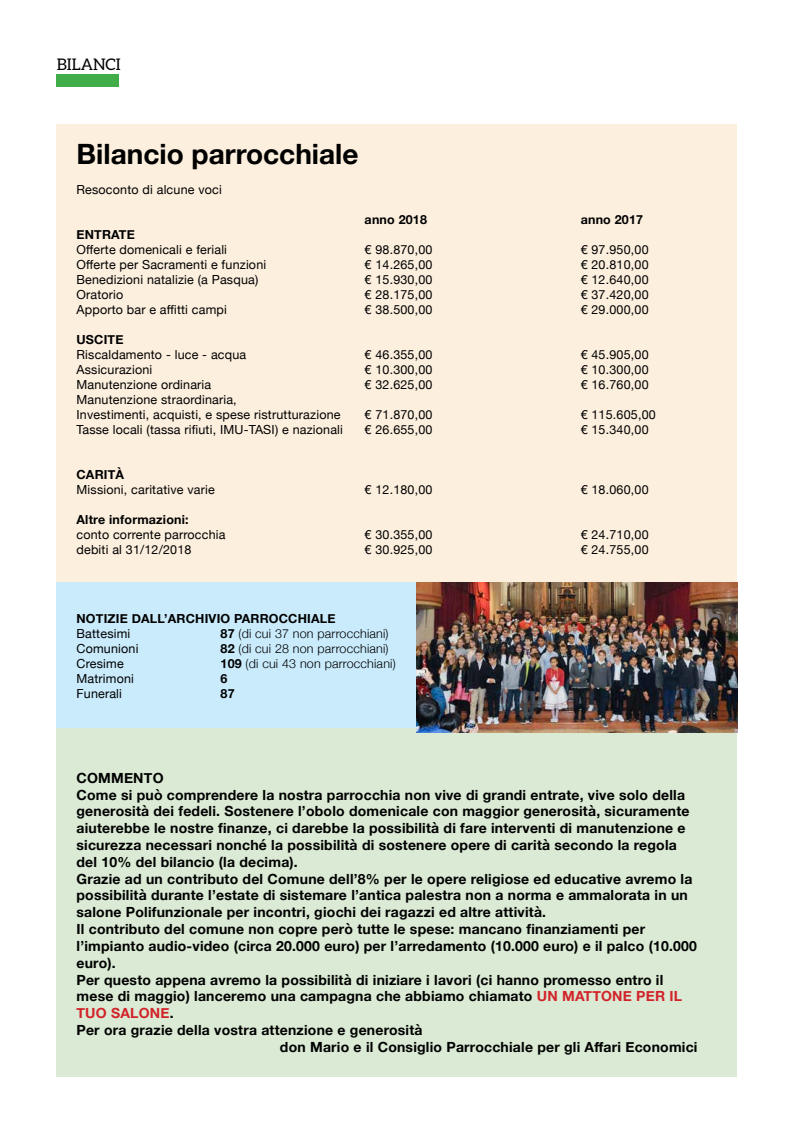
<style>
.page{position:relative;width:794px;height:1134px;background:#fff}
.page>*{position:absolute;margin:0;border:0;box-sizing:border-box;transform-origin:0 0}
.t1{font:700 28px "Helvetica Neue";color:#000}
.t2{font:16px "Aleo";color:#000}
.t3{font:700 14px/16.8px "Helvetica Neue";letter-spacing:.015em;color:#000}
.t4{font:700 14px "Helvetica Neue";color:#d2232a}
.t5{font:12.5px/15px "Helvetica Neue";letter-spacing:.015em;color:#000}
.t6{font:700 12.5px "Helvetica Neue";letter-spacing:.015em;color:#000}
.t7{font:300 12.5px "Helvetica Neue";letter-spacing:.015em;color:#000}
.s1{font-weight:700}
.s2{color:#d2232a}
</style>
<div class="page">
<div style="left:57px;top:74px;width:62px;height:13px;background:#41ad49"></div>
<div style="left:57px;top:125px;width:680px;height:457px;background:#fcefde"></div>
<div style="left:57px;top:582px;width:680px;height:147px;background:#c9ebfc"></div>
<div style="left:57px;top:729px;width:680px;height:348px;background:#daead4"></div>
<img style="left:417px;top:582px;width:320px;height:151px">
<p class="t2" style="left:57px;top:55px;width:35px">BILANCI</p>
<h1 class="t1" style="left:76px;top:132px;width:283px">Bilancio parrocchiale</h1>
<p class="t5" style="left:76px;top:183px;width:147px">Resoconto di alcune voci</p>
<p class="t6" style="left:364px;top:210px;width:64px">anno 2018</p>
<p class="t6" style="left:580px;top:210px;width:64px">anno 2017</p>
<p class="t6" style="left:76px;top:225px;width:60px">ENTRATE</p>
<p class="t5" style="left:76px;top:243px;width:152px">Offerte domenicali e feriali</p>
<p class="t5" style="left:364px;top:243px;width:69px">€ 98.870,00</p>
<p class="t5" style="left:580px;top:243px;width:69px">€ 97.950,00</p>
<p class="t5" style="left:76px;top:258px;width:191px">Offerte per Sacramenti e funzioni</p>
<p class="t5" style="left:364px;top:258px;width:69px">€ 14.265,00</p>
<p class="t5" style="left:580px;top:258px;width:69px">€ 20.810,00</p>
<p class="t5" style="left:76px;top:273px;width:183px">Benedizioni natalizie (a Pasqua)</p>
<p class="t5" style="left:364px;top:273px;width:69px">€ 15.930,00</p>
<p class="t5" style="left:580px;top:273px;width:69px">€ 12.640,00</p>
<p class="t5" style="left:76px;top:288px;width:48px">Oratorio</p>
<p class="t5" style="left:364px;top:288px;width:69px">€ 28.175,00</p>
<p class="t5" style="left:580px;top:288px;width:69px">€ 37.420,00</p>
<p class="t5" style="left:76px;top:303px;width:152px">Apporto bar e affitti campi</p>
<p class="t5" style="left:364px;top:303px;width:69px">€ 38.500,00</p>
<p class="t5" style="left:580px;top:303px;width:69px">€ 29.000,00</p>
<p class="t6" style="left:76px;top:330px;width:48px">USCITE</p>
<p class="t5" style="left:76px;top:348px;width:171px">Riscaldamento - luce - acqua</p>
<p class="t5" style="left:364px;top:348px;width:69px">€ 46.355,00</p>
<p class="t5" style="left:580px;top:348px;width:69px">€ 45.905,00</p>
<p class="t5" style="left:76px;top:363px;width:77px">Assicurazioni</p>
<p class="t5" style="left:364px;top:363px;width:69px">€ 10.300,00</p>
<p class="t5" style="left:580px;top:363px;width:69px">€ 10.300,00</p>
<p class="t5" style="left:76px;top:378px;width:136px">Manutenzione ordinaria</p>
<p class="t5" style="left:364px;top:378px;width:69px">€ 32.625,00</p>
<p class="t5" style="left:580px;top:378px;width:69px">€ 16.760,00</p>
<p class="t5" style="left:76px;top:393px;width:265px">Manutenzione straordinaria,<br>Investimenti, acquisti, e spese ristrutturazione</p>
<p class="t5" style="left:364px;top:408px;width:69px">€ 71.870,00</p>
<p class="t5" style="left:580px;top:408px;width:77px">€ 115.605,00</p>
<p class="t5" style="left:76px;top:423px;width:268px">Tasse locali (tassa rifiuti, IMU-TASI) e nazionali</p>
<p class="t5" style="left:364px;top:423px;width:69px">€ 26.655,00</p>
<p class="t5" style="left:580px;top:423px;width:69px">€ 15.340,00</p>
<p class="t6" style="left:76px;top:465px;width:49px">CARITÀ</p>
<p class="t5" style="left:76px;top:483px;width:140px">Missioni, caritative varie</p>
<p class="t5" style="left:364px;top:483px;width:69px">€ 12.180,00</p>
<p class="t5" style="left:580px;top:483px;width:69px">€ 18.060,00</p>
<p class="t6" style="left:76px;top:510px;width:114px">Altre informazioni:</p>
<p class="t5" style="left:76px;top:528px;width:150px">conto corrente parrocchia</p>
<p class="t5" style="left:364px;top:528px;width:69px">€ 30.355,00</p>
<p class="t5" style="left:580px;top:528px;width:69px">€ 24.710,00</p>
<p class="t5" style="left:76px;top:543px;width:116px">debiti al 31/12/2018</p>
<p class="t5" style="left:364px;top:543px;width:69px">€ 30.925,00</p>
<p class="t5" style="left:580px;top:543px;width:69px">€ 24.755,00</p>
<p class="t6" style="left:76px;top:608px;width:260px">NOTIZIE DALL’ARCHIVIO PARROCCHIALE</p>
<p class="t5" style="left:76px;top:626px;width:55px">Battesimi</p>
<p class="t7" style="left:220px;top:623px;width:169px"><span class="s1">87</span> (di cui 37 non parrocchiani)</p>
<p class="t5" style="left:76px;top:641px;width:63px">Comunioni</p>
<p class="t7" style="left:220px;top:638px;width:169px"><span class="s1">82</span> (di cui 28 non parrocchiani)</p>
<p class="t5" style="left:76px;top:656px;width:49px">Cresime</p>
<p class="t7" style="left:220px;top:653px;width:177px"><span class="s1">109</span> (di cui 43 non parrocchiani)</p>
<p class="t5" style="left:76px;top:671px;width:59px">Matrimoni</p>
<p class="t6" style="left:220px;top:668px;width:8px">6</p>
<p class="t5" style="left:76px;top:686px;width:47px">Funerali</p>
<p class="t6" style="left:220px;top:683px;width:16px">87</p>
<p class="t3" style="left:76px;top:770px;width:622px">Commento<br>Come si può comprendere la nostra parrocchia non vive di grandi entrate, vive solo della generosità dei fedeli. Sostenere l’obolo domenicale con maggior generosità, sicuramente aiuterebbe le nostre finanze, ci darebbe la possibilità di fare interventi di manutenzione e sicurezza necessari nonché la possibilità di sostenere opere di carità secondo la regola del 10% del bilancio (la decima).<br>Grazie ad un contributo del Comune dell’8% per le opere religiose ed educative avremo la possibilità durante l’estate di sistemare l’antica palestra non a norma e ammalorata in un salone Polifunzionale per incontri, giochi dei ragazzi ed altre attività.<br>Il contributo del comune non copre però tutte le spese: mancano finanziamenti per l’impianto audio-video (circa 20.000 euro) per l’arredamento (10.000 euro) e il palco (10.000 euro).<br>Per questo appena avremo la possibilità di iniziare i lavori (ci hanno promesso entro il mese di maggio) lanceremo una campagna che abbiamo chiamato <span class="s2">un mattone</span></p>
<p class="t4" style="left:636px;top:985px;width:11px">per</p>
<p class="t4" style="left:669px;top:985px;width:7px">il</p>
<p class="t4" style="left:76px;top:1002px;width:11px">tuo</p>
<p class="t4" style="left:111px;top:1002px;width:11px">salone</p>
<p class="t3" style="left:170px;top:1005px;width:5px">.</p>
<p class="t3" style="left:76px;top:1022px;width:347px">Per ora grazie della vostra attenzione e generosità</p>
<p class="t3" style="left:280px;top:1039px;width:419px">don Mario e il Consiglio Parrocchiale per gli Affari Economici</p>
</div>
